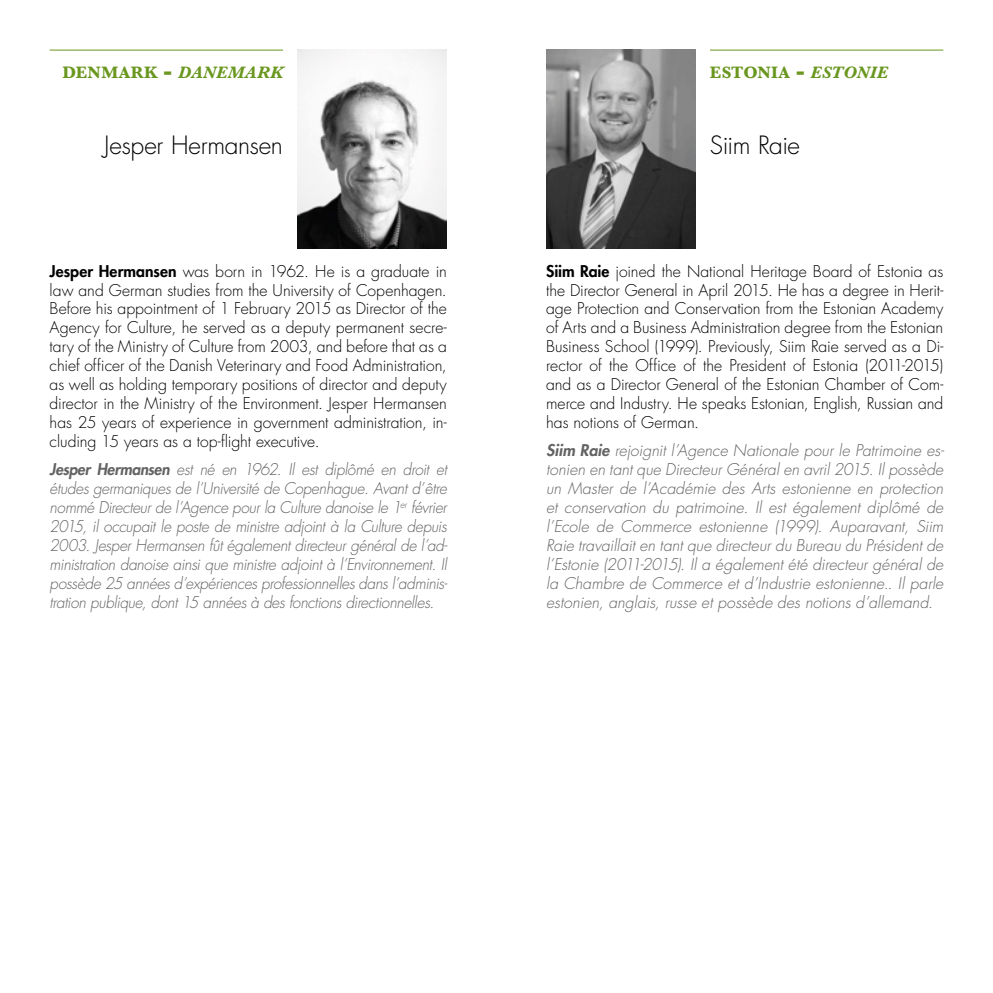
<style>
.page{position:relative;width:993px;height:993px;background:#fff}
.page>*{position:absolute;margin:0;border:0;box-sizing:border-box;transform-origin:0 0}
.t1{font:300 24.5px "Futura LT";letter-spacing:-.01em;color:#000}
.t2{font:300 24.5px "Futura LT";letter-spacing:-.03em;color:#000}
.t3{font:italic 700 17.15px "Baskerville";letter-spacing:.035em;color:#6a971f}
.t4{font:700 17.15px "Baskerville";letter-spacing:.005em;color:#6a971f}
.t5{font:300 15.75px/18.9px "Futura LT";letter-spacing:-.005em;color:#000;text-align:justify}
.t6{font:italic 300 15.75px/18.9px "Futura LT";letter-spacing:-.01em;color:#646363;text-align:justify}
.s1{font-style:normal}
.s2{font-style:normal;font-size:24.5px}
.s3{font-size:24.5px}
.s4{font-style:italic}
.s5{font-weight:800}
</style>
<div class="page">
<hr style="left:709px;top:50px;width:234px;height:1px;background:#6a971f">
<hr style="left:50px;top:50px;width:233px;height:1px;background:#6a971f">
<img style="left:546px;top:50px;width:148px;height:198px">
<img style="left:298px;top:50px;width:148px;height:198px">
<p class="t3" style="left:62px;top:66px;width:222px"><span class="s1">DENMARK</span> <span class="s2">-</span> DANEMARK</p>
<p class="t4" style="left:709px;top:62px;width:179px">ESTONIA <span class="s3">-</span> <span class="s4">ESTONIE</span></p>
<h1 class="t1" style="left:104px;top:130px;width:180px">Jesper Hermansen</h1>
<h1 class="t2" style="left:709px;top:131px;width:92px">Siim Raie</h1>
<p class="t5" style="left:50px;top:262px;width:398px"><span class="s5">Jesper Hermansen</span> was born in 1962. He is a graduate in law and German studies from the University of Copenhagen.<br>Before his appointment of 1 February 2015 as Director of the Agency for Culture, he served as a deputy permanent secre&shy;tary of the Ministry of Culture from 2003, and before that as a chief officer of the Danish Veterinary and Food Administration, as well as holding temporary positions of director and deputy director in the Ministry of the Environment. Jesper Hermansen has 25 years of experience in government administration, in&shy;cluding 15 years as a top-flight executive.</p>
<p class="t6" style="left:50px;top:460px;width:399px"><span class="s5">Jesper Hermansen</span> est né en 1962. Il est diplômé en droit et études germaniques de l’Université de Copenhague. Avant d’être nommé Directeur de l’Agence pour la Culture danoise le 1<sup>er</sup> février 2015, il occupait le poste de ministre adjoint à la Culture depuis 2003. Jesper Hermansen fût également directeur général de l’ad&shy;ministration danoise ainsi que ministre adjoint à l’Environnement. Il possède 25 années d’expériences professionnelles dans l’adminis&shy;tration publique, dont 15 années à des fonctions directionnelles.</p>
<p class="t5" style="left:546px;top:262px;width:398px"><span class="s5">Siim Raie</span> joined the National Heritage Board of Estonia as the Director General in April 2015. He has a degree in Herit&shy;age Protection and Conservation from the Estonian Academy of Arts and a Business Administration degree from the Estonian Business School (1999). Previously, Siim Raie served as a Di&shy;rector of the Office of the President of Estonia (2011-2015) and as a Director General of the Estonian Chamber of Com&shy;merce and Industry. He speaks Estonian, English, Russian and has notions of German.</p>
<p class="t6" style="left:546px;top:441px;width:399px"><span class="s5">Siim Raie</span> rejoignit l’Agence Nationale pour le Patrimoine es&shy;tonien en tant que Directeur Général en avril 2015. Il possède un Master de l’Académie des Arts estonienne en protection et conservation du patrimoine. Il est également diplômé de l’Ecole de Commerce estonienne (1999). Auparavant, Siim Raie travaillait en tant que directeur du Bureau du Président de l’Estonie (2011-2015). Il a également été directeur général de la Chambre de Commerce et d’Industrie estonienne.. Il parle estonien, anglais, russe et possède des notions d’allemand.</p>
</div>
